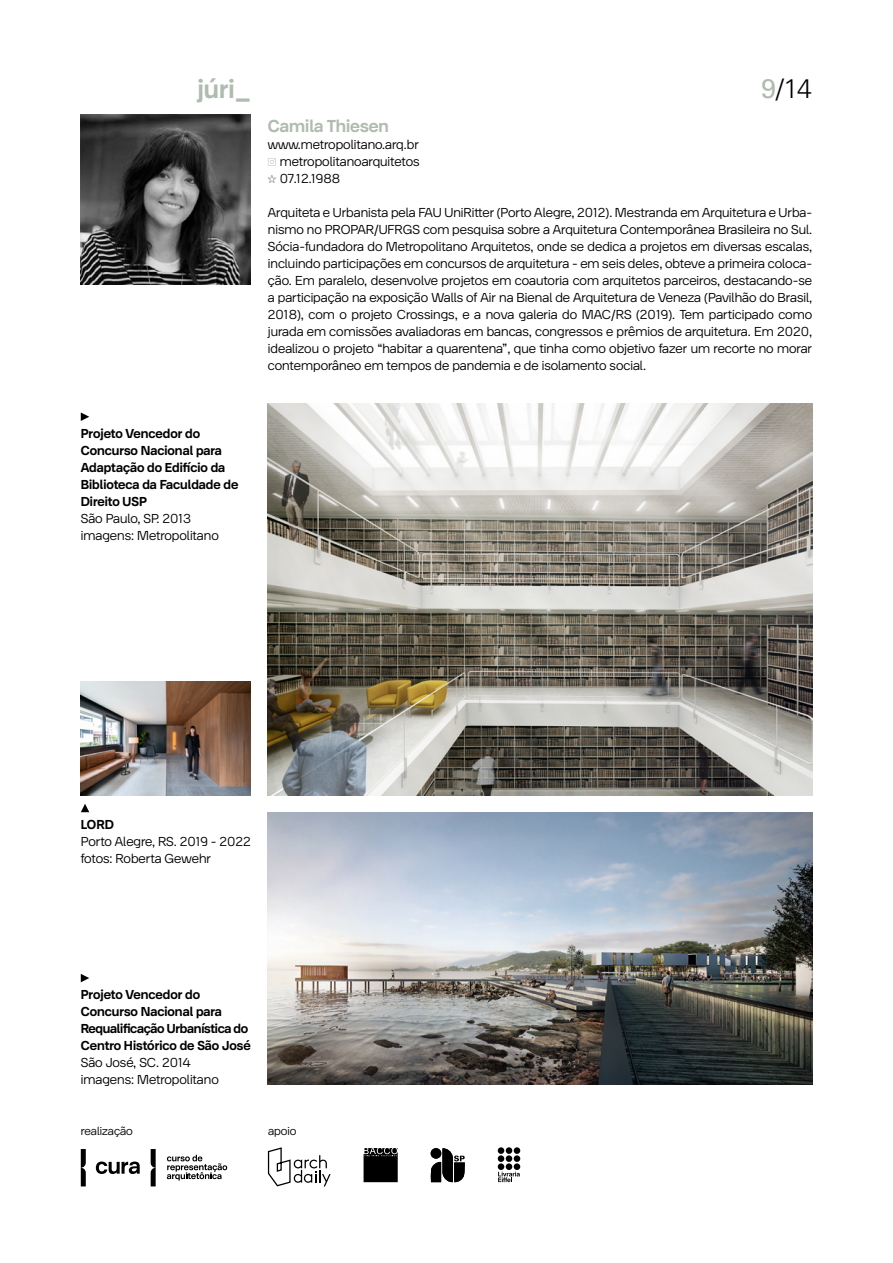
<style>
.page{position:relative;width:893px;height:1263px;background:#fff}
.page>*{position:absolute;margin:0;border:0;box-sizing:border-box;transform-origin:0 0}
.t1{font:600 27px "Guaruja Neue";color:#afbcaf}
.t2{font:300 27px "Univers LT Std";color:#000}
.t3{font:600 18px "Guaruja Neue";color:#afbcaf}
.t4{font:13.5px/17px "Guaruja Neue";color:#000}
.t5{font:600 13.5px/17px "Guaruja Neue";color:#000}
.t6{font:12px "Guaruja Neue";color:#000}
.s1{font-weight:400;color:#afbcaf}
</style>
<div class="page">
<svg style="left:431px;top:1148px;width:34px;height:35px"></svg>
<svg style="left:267px;top:1147px;width:64px;height:40px"></svg>
<svg style="left:364px;top:1148px;width:34px;height:34px"></svg>
<svg style="left:498px;top:1171px;width:22px;height:11px"></svg>
<div style="left:514px;top:1163px;width:6px;height:7px;background:#000;border-radius:50%"></div>
<div style="left:498px;top:1163px;width:6px;height:7px;background:#000;border-radius:50%"></div>
<div style="left:506px;top:1163px;width:6px;height:7px;background:#000;border-radius:50%"></div>
<div style="left:514px;top:1155px;width:6px;height:7px;background:#000;border-radius:50%"></div>
<div style="left:498px;top:1155px;width:6px;height:7px;background:#000;border-radius:50%"></div>
<div style="left:506px;top:1155px;width:6px;height:7px;background:#000;border-radius:50%"></div>
<div style="left:514px;top:1147px;width:6px;height:7px;background:#000;border-radius:50%"></div>
<div style="left:498px;top:1147px;width:6px;height:7px;background:#000;border-radius:50%"></div>
<div style="left:506px;top:1147px;width:6px;height:7px;background:#000;border-radius:50%"></div>
<svg style="left:268px;top:158px;width:8px;height:8px"></svg>
<svg style="left:268px;top:175px;width:8px;height:8px"></svg>
<img style="left:81px;top:115px;width:170px;height:170px">
<img style="left:268px;top:404px;width:544px;height:391px">
<img style="left:268px;top:812px;width:544px;height:272px">
<img style="left:81px;top:682px;width:170px;height:113px">
<svg style="left:81px;top:412px;width:8px;height:9px"></svg>
<svg style="left:81px;top:974px;width:8px;height:8px"></svg>
<svg style="left:81px;top:804px;width:8px;height:8px"></svg>
<svg style="left:167px;top:1155px;width:60px;height:25px"></svg>
<svg style="left:81px;top:1149px;width:5px;height:37px"></svg>
<svg style="left:151px;top:1149px;width:5px;height:37px"></svg>
<svg style="left:96px;top:1161px;width:44px;height:13px"></svg>
<h1 class="t1" style="left:198px;top:70px;width:55px">júri_</h1>
<h1 class="t2" style="left:761px;top:72px;width:53px"><span class="s1">9</span>/14</h1>
<h2 class="t3" style="left:268px;top:113px;width:122px">Camila Thiesen</h2>
<p class="t4" style="left:280px;top:135px;width:141px;text-align:justify;text-indent:-12px">www.metropolitano.arq.br metropolitanoarquitetos 07.12.1988</p>
<p class="t4" style="left:268px;top:203px;width:546px;text-align:justify">Arquiteta e Urbanista pela FAU UniRitter (Porto Alegre, 2012). Mestranda em Arquitetura e Urba&shy;nismo no PROPAR/UFRGS com pesquisa sobre a Arquitetura Contemporânea Brasileira no Sul.<br>Sócia-fundadora do Metropolitano Arquitetos, onde se dedica a projetos em diversas escalas, incluindo participações em concursos de arquitetura - em seis deles, obteve a primeira coloca&shy;ção. Em paralelo, desenvolve projetos em coautoria com arquitetos parceiros, destacando-se a participação na exposição Walls of Air na Bienal de Arquitetura de Veneza (Pavilhão do Brasil, 2018), com o projeto Crossings, e a nova galeria do MAC/RS (2019). Tem participado como jurada em comissões avaliadoras em bancas, congressos e prêmios de arquitetura. Em 2020, idealizou o projeto “habitar a quarentena”, que tinha como objetivo fazer um recorte no morar contemporâneo em tempos de pandemia e de isolamento social.</p>
<p class="t5" style="left:81px;top:424px;width:159px">Projeto Vencedor do<br>Concurso Nacional para<br>Adaptação do Edifício da<br>Biblioteca da Faculdade de<br>Direito USP</p>
<p class="t4" style="left:81px;top:509px;width:140px">São Paulo, SP. 2013 imagens: Metropolitano</p>
<p class="t5" style="left:81px;top:815px;width:35px">LORD</p>
<p class="t4" style="left:81px;top:832px;width:172px">Porto Alegre, RS. 2019 - 2022 fotos: Roberta Gewehr</p>
<p class="t5" style="left:81px;top:985px;width:171px">Projeto Vencedor do<br>Concurso Nacional para<br>Requalificação Urbanística do<br>Centro Histórico de São José</p>
<p class="t4" style="left:81px;top:1053px;width:140px">São José, SC. 2014 imagens: Metropolitano</p>
<p class="t6" style="left:81px;top:1123px;width:54px">realização</p>
<p class="t6" style="left:268px;top:1123px;width:30px">apoio</p>
</div>
